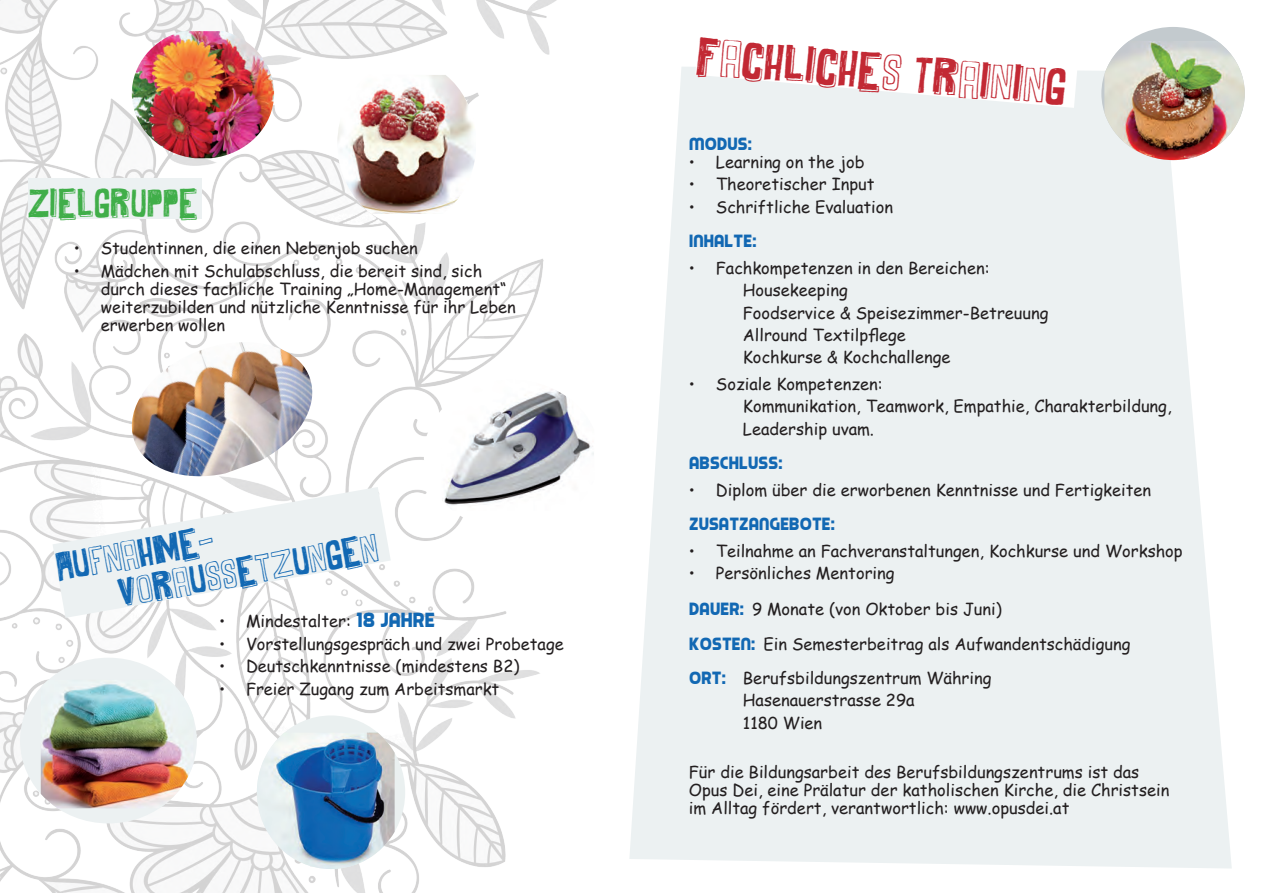
<style>
.page{position:relative;width:1263px;height:893px;background:#fff}
.page>*{position:absolute;margin:0;border:0;box-sizing:border-box;transform-origin:0 0}
.t1{font:28.5px "Maybe Maybe Not";color:#c22934}
.t2{font:22.5px "Maybe Maybe Not";color:#1268b3}
.t3{font:22.5px "Maybe Maybe Not";letter-spacing:.02em;color:#40ae49}
.t4{font:19.5px "Piximisa";letter-spacing:.02em;color:#1268b3}
.t5{font:16.5px/18.1px "Comic Sans MS";color:#231f20}
.s1{font-family:"Piximisa";font-size:22.5px;color:#1268b3}
.s2{font-family:"Piximisa";font-size:19.5px;color:#1268b3}
</style>
<div class="page">
<svg style="left:629px;top:67px;width:603px;height:801px;background:#edf2f3"></svg>
<img style="left:0;top:0;width:557px;height:893px">
<div style="left:257px;top:715px;width:148px;height:154px;background:#eaf0f0;border-radius:50%"></div>
<img style="left:257px;top:733px;width:138px;height:136px">
<img style="left:132px;top:31px;width:142px;height:127px">
<div style="left:424px;top:380px;width:175px;height:150px;background:#fff;border-radius:50%"></div>
<img style="left:442px;top:380px;width:152px;height:131px">
<div style="left:337px;top:61px;width:139px;height:164px;background:#fff;border-radius:50%"></div>
<img style="left:337px;top:75px;width:139px;height:139px">
<img style="left:123px;top:342px;width:197px;height:140px">
<div style="left:20px;top:658px;width:177px;height:165px;background:#ecf1f2;border-radius:50%"></div>
<img style="left:41px;top:680px;width:152px;height:128px">
<div style="left:1101px;top:27px;width:144px;height:133px;background:#c3cace;border-radius:50%"></div>
<img style="left:1104px;top:41px;width:141px;height:119px">
<div style="left:28px;top:178px;width:174px;height:41px;background:#ecf1f2"></div>
<svg style="left:53px;top:487px;width:338px;height:131px"></svg>
<svg style="left:695px;top:67px;width:383px;height:41px"></svg>
<p class="t3" style="left:28px;top:188px;width:171px">ZIELGRUPPE</p>
<p class="t5" style="left:74px;top:239px;width:346px">• Studentinnen, die einen Nebenjob suchen</p>
<p class="t5" style="left:101px;top:261px;width:417px;text-indent:-27px">• Mädchen mit Schulabschluss, die bereit sind, sich durch dieses fachliche Training „Home-Management“ weiterzubilden und nützliche Kenntnisse für ihr Leben erwerben wollen</p>
<p class="t2" style="left:54px;top:553px;width:161px;rotate:-10deg">AUFNAHME-</p>
<p class="t2" style="left:116px;top:578px;width:265px;rotate:-10deg">VORAUSSETZUNGEN</p>
<p class="t5" style="left:219px;top:612px;width:217px">• Mindestalter: <span class="s1">18 JAHRE</span></p>
<p class="t5" style="left:219px;top:634px;width:346px">• Vorstellungsgespräch und zwei Probetage</p>
<p class="t5" style="left:219px;top:656px;width:302px">• Deutschkenntnisse (mindestens B2)</p>
<p class="t5" style="left:219px;top:679px;width:282px">• Freier Zugang zum Arbeitsmarkt</p>
<p class="t1" style="left:699px;top:36px;width:372px;rotate:5deg">FACHLICHES TRAINING</p>
<p class="t4" style="left:689px;top:132px;width:64px">MODUS:</p>
<p class="t5" style="left:689px;top:152px;width:177px">• Learning on the job</p>
<p class="t5" style="left:689px;top:175px;width:187px">• Theoretischer Input</p>
<p class="t5" style="left:689px;top:197px;width:206px">• Schriftliche Evaluation</p>
<p class="t4" style="left:689px;top:229px;width:68px">INHALTE:</p>
<p class="t5" style="left:689px;top:258px;width:302px">• Fachkompetenzen in den Bereichen:</p>
<p class="t5" style="left:743px;top:280px;width:106px">Housekeeping</p>
<p class="t5" style="left:743px;top:303px;width:307px">Foodservice &amp; Speisezimmer-Betreuung</p>
<p class="t5" style="left:743px;top:325px;width:164px">Allround Textilpflege</p>
<p class="t5" style="left:743px;top:348px;width:209px">Kochkurse &amp; Kochchallenge</p>
<p class="t5" style="left:689px;top:374px;width:195px">• Soziale Kompetenzen:</p>
<p class="t5" style="left:743px;top:397px;width:430px">Kommunikation, Teamwork, Empathie, Charakterbildung,</p>
<p class="t5" style="left:743px;top:419px;width:133px">Leadership uvam.</p>
<p class="t4" style="left:689px;top:451px;width:94px">ABSCHLUSS:</p>
<p class="t5" style="left:689px;top:480px;width:464px">• Diplom über die erworbenen Kenntnisse und Fertigkeiten</p>
<p class="t4" style="left:689px;top:512px;width:147px">ZUSATZANGEBOTE:</p>
<p class="t5" style="left:689px;top:541px;width:495px">• Teilnahme an Fachveranstaltungen, Kochkurse und Workshop</p>
<p class="t5" style="left:689px;top:563px;width:207px">• Persönliches Mentoring</p>
<p class="t5" style="left:689px;top:600px;width:314px"><span class="s2">DAUER:</span> 9 Monate (von Oktober bis Juni)</p>
<p class="t5" style="left:689px;top:634px;width:443px"><span class="s2">KOSTEN:</span> Ein Semesterbeitrag als Aufwandentschädigung</p>
<p class="t5" style="left:689px;top:668px;width:304px"><span class="s2">ORT:</span> Berufsbildungszentrum Währing</p>
<p class="t5" style="left:743px;top:691px;width:173px">Hasenauerstrasse 29a</p>
<p class="t5" style="left:743px;top:713px;width:81px">1180 Wien</p>
<p class="t5" style="left:689px;top:762px;width:452px">Für die Bildungsarbeit des Berufsbildungszentrums ist das</p>
<p class="t5" style="left:689px;top:780px;width:482px">Opus Dei, eine Prälatur der katholischen Kirche, die Christsein</p>
<p class="t5" style="left:689px;top:798px;width:382px">im Alltag fördert, verantwortlich: www.opusdei.at</p>
</div>
